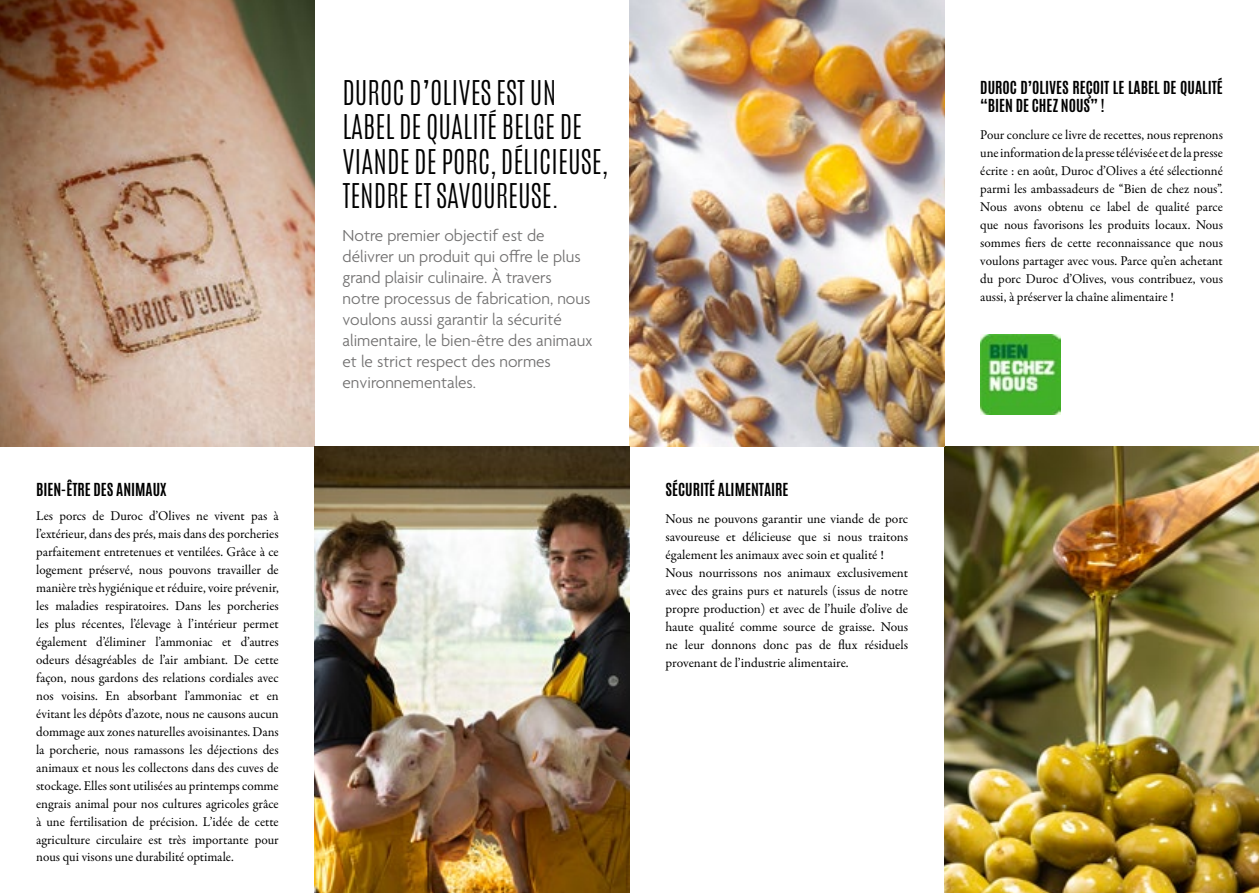
<style>
.page{position:relative;width:1259px;height:893px;background:#fff}
.page>*{position:absolute;margin:0;border:0;box-sizing:border-box;transform-origin:0 0}
.t1{font:300 28.5px/34.5px "Antonio";color:#000}
.t2{font:300 17.25px/21px "Agenda";color:#706f6f}
.t3{font:700 15px/18px "Antonio";color:#000}
.t4{font:13.5px/18px "Garamond Premr Pro";letter-spacing:-.005em;color:#000;text-align:justify}
</style>
<div class="page">
<img style="left:0;top:0;width:315px;height:446px">
<img style="left:944px;top:446px;width:315px;height:447px">
<img style="left:629px;top:0;width:315px;height:446px">
<img style="left:315px;top:446px;width:314px;height:447px">
<img style="left:980px;top:335px;width:80px;height:80px">
<p class="t3" style="left:36px;top:480px;width:132px">BIEN-ÊTRE DES ANIMAUX</p>
<p class="t4" style="left:36px;top:507px;width:244px">Les porcs de Duroc d’Olives ne vivent pas à l’extérieur, dans des prés, mais dans des porcheries parfaitement entretenues et ventilées. Grâce à ce logement préservé, nous pouvons travailler de manière très hygiénique et réduire, voire prévenir, les maladies respiratoires. Dans les porcheries les plus récentes, l’élevage à l’intérieur permet également d’éliminer l’ammoniac et d’autres odeurs désagréables de l’air ambiant. De cette façon, nous gardons des relations cordiales avec nos voisins. En absorbant l’ammoniac et en évitant les dépôts d’azote, nous ne causons aucun dommage aux zones naturelles avoisinantes. Dans la porcherie, nous ramassons les déjections des animaux et nous les collectons dans des cuves de stockage. Elles sont utilisées au printemps comme engrais animal pour nos cultures agricoles grâce à une fertilisation de précision. L’idée de cette agriculture circulaire est très importante pour nous qui visons une durabilité optimale.</p>
<h1 class="t1" style="left:342px;top:76px;width:267px">DUROC D’OLIVES EST UN<br>LABEL DE QUALITÉ BELGE DE<br>VIANDE DE PORC, DÉLICIEUSE,<br>TENDRE ET SAVOUREUSE.</h1>
<p class="t3" style="left:980px;top:78px;width:244px">DUROC D’OLIVES REÇOIT LE LABEL DE QUALITÉ “BIEN DE CHEZ NOUS” !</p>
<p class="t4" style="left:980px;top:126px;width:244px">Pour conclure ce livre de recettes, nous reprenons une information de la presse télévisée et de la presse écrite : en août, Duroc d’Olives a été sélectionné parmi les ambassadeurs de “Bien de chez nous”.<br>Nous avons obtenu ce label de qualité parce que nous favorisons les produits locaux. Nous sommes fiers de cette reconnaissance que nous voulons partager avec vous. Parce qu’en achetant du porc Duroc d’Olives, vous contribuez, vous aussi, à préserver la chaîne alimentaire !</p>
<p class="t2" style="left:342px;top:226px;width:252px">Notre premier objectif est de délivrer un produit qui offre le plus grand plaisir culinaire. À travers notre processus de fabrication, nous voulons aussi garantir la sécurité alimentaire, le bien-être des animaux et le strict respect des normes environnementales.</p>
<p class="t3" style="left:665px;top:480px;width:125px">SÉCURITÉ ALIMENTAIRE</p>
<p class="t4" style="left:665px;top:510px;width:244px;text-align:left">Nous ne pouvons garantir une viande de porc savoureuse et délicieuse que si nous traitons également les animaux avec soin et qualité !<br>Nous nourrissons nos animaux exclusivement avec des grains purs et naturels (issus de notre propre production) et avec de l’huile d’olive de haute qualité comme source de graisse. Nous ne leur donnons donc pas de flux résiduels provenant de l’industrie alimentaire.</p>
</div>
